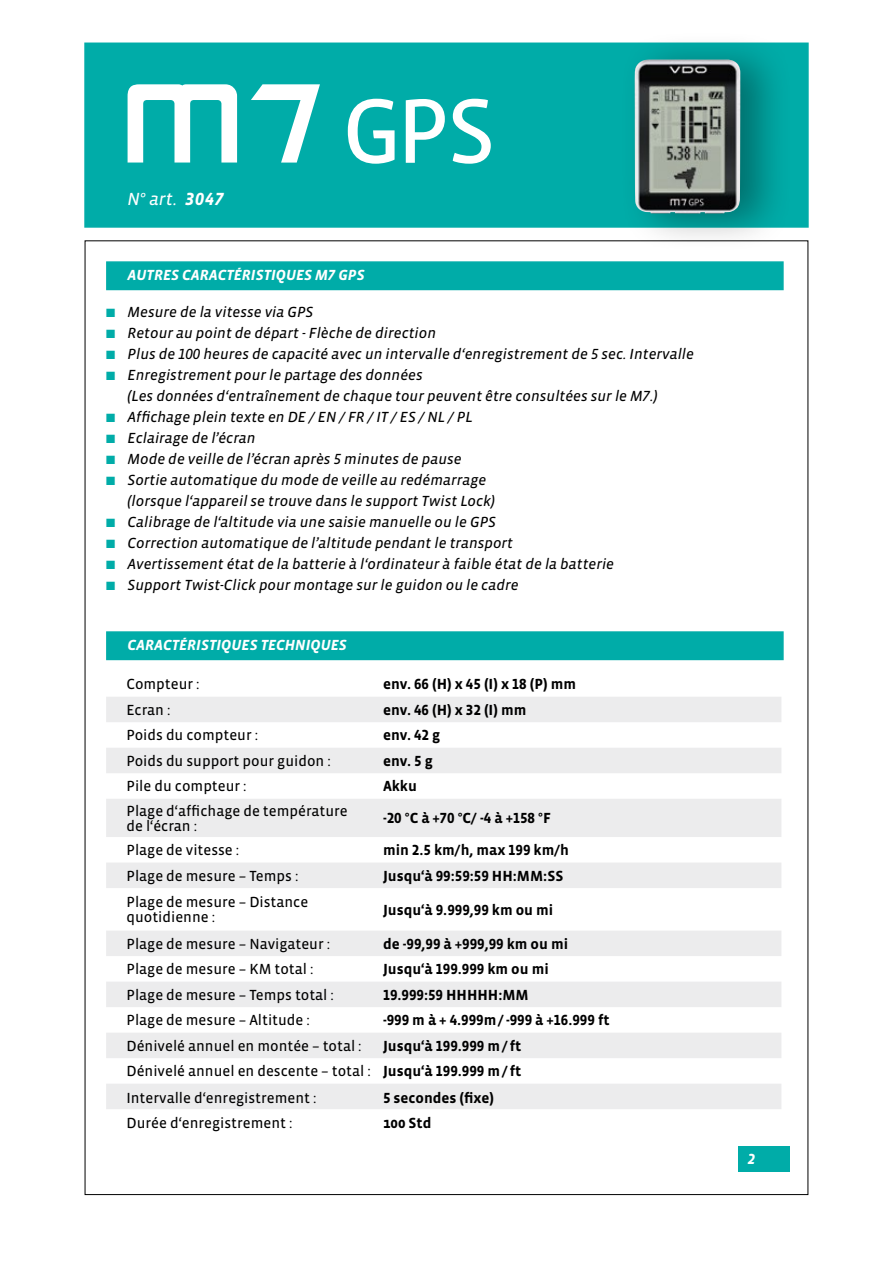
<style>
.page{position:relative;width:893px;height:1263px;background:#fff}
.page>*{position:absolute;margin:0;border:0;box-sizing:border-box;transform-origin:0 0}
.t1{font:italic 18px "Vista Sans OT";color:#fff}
.t2{font:italic 15px/21px "Vista Sans OT";color:#000}
.t3{font:15px/15px "Vista Sans OT";color:#000}
.t4{font:700 15px "Vista Sans OT";color:#000}
.t5{font:italic 700 15px "Vista Sans OT";color:#fff}
.s1{font-weight:700}
.s2{color:#00aca8}
</style>
<div class="page">
<div style="left:106px;top:261px;width:678px;height:29px;background:#00aca8;border:2px solid #00aca8"></div>
<div style="left:84px;top:43px;width:725px;height:185px;background:#00aca8;border:2px solid #00aca8"></div>
<div style="left:738px;top:1146px;width:51px;height:25px;background:#00aca8"></div>
<div style="left:620px;top:31px;width:173px;height:221px;background:#000;opacity:.35"></div>
<img style="left:635px;top:60px;width:105px;height:153px">
<svg style="left:128px;top:84px;width:109px;height:79px"></svg>
<svg style="left:251px;top:84px;width:69px;height:79px"></svg>
<svg style="left:348px;top:99px;width:143px;height:65px"></svg>
<div style="left:106px;top:631px;width:678px;height:29px;background:#00aca8;border:2px solid #00aca8"></div>
<svg style="left:106px;top:697px;width:675px;height:412px;fill:#ececed"></svg>
<p class="t1" style="left:128px;top:189px;width:98px">N° art. <span class="s1">3047</span></p>
<p class="t5" style="left:128px;top:268px;width:239px">AUTRES CARACTÉRISTIQUES M7 GPS</p>
<p class="t2" style="left:106px;top:302px;width:209px"><span class="s2">■</span> Mesure de la vitesse via GPS</p>
<p class="t2" style="left:106px;top:323px;width:331px"><span class="s2">■</span> Retour au point de départ - Flèche de direction</p>
<p class="t2" style="left:106px;top:344px;width:589px"><span class="s2">■</span> Plus de 100 heures de capacité avec un intervalle d‘enregistrement de 5 sec. Intervalle</p>
<p class="t2" style="left:128px;top:365px;width:531px;text-indent:-21px"><span class="s2">■</span> Enregistrement pour le partage des données<br>(Les données d‘entraînement de chaque tour peuvent être consultées sur le M7.)</p>
<p class="t2" style="left:106px;top:407px;width:368px"><span class="s2">■</span> Affichage plein texte en DE / EN / FR / IT / ES / NL / PL</p>
<p class="t2" style="left:106px;top:428px;width:151px"><span class="s2">■</span> Eclairage de l’écran</p>
<p class="t2" style="left:106px;top:449px;width:357px"><span class="s2">■</span> Mode de veille de l’écran après 5 minutes de pause</p>
<p class="t2" style="left:128px;top:470px;width:369px;text-indent:-21px"><span class="s2">■</span> Sortie automatique du mode de veille au redémarrage (lorsque l‘appareil se trouve dans le support Twist Lock)</p>
<p class="t2" style="left:106px;top:512px;width:391px"><span class="s2">■</span> Calibrage de l‘altitude via une saisie manuelle ou le GPS</p>
<p class="t2" style="left:106px;top:533px;width:408px"><span class="s2">■</span> Correction automatique de l’altitude pendant le transport</p>
<p class="t2" style="left:106px;top:554px;width:509px"><span class="s2">■</span> Avertissement état de la batterie à l‘ordinateur à faible état de la batterie</p>
<p class="t2" style="left:106px;top:575px;width:414px"><span class="s2">■</span> Support Twist-Click pour montage sur le guidon ou le cadre</p>
<p class="t5" style="left:128px;top:638px;width:221px">CARACTÉRISTIQUES TECHNIQUES</p>
<p class="t3" style="left:126px;top:677px;width:75px">Compteur :</p>
<p class="t4" style="left:383px;top:676px;width:195px">env. 66 (H) x 45 (I) x 18 (P) mm</p>
<p class="t3" style="left:126px;top:702px;width:46px">Ecran :</p>
<p class="t4" style="left:383px;top:702px;width:145px">env. 46 (H) x 32 (I) mm</p>
<p class="t3" style="left:126px;top:728px;width:133px">Poids du compteur :</p>
<p class="t4" style="left:383px;top:727px;width:59px">env. 42 g</p>
<p class="t3" style="left:126px;top:753px;width:206px">Poids du support pour guidon :</p>
<p class="t4" style="left:383px;top:753px;width:51px">env. 5 g</p>
<p class="t3" style="left:126px;top:779px;width:122px">Pile du compteur :</p>
<p class="t4" style="left:383px;top:778px;width:35px">Akku</p>
<p class="t3" style="left:126px;top:803px;width:223px">Plage d‘affichage de température de l‘écran :</p>
<p class="t4" style="left:383px;top:810px;width:169px">-20 °C à +70 °C/ -4 à +158 °F</p>
<p class="t3" style="left:126px;top:843px;width:114px">Plage de vitesse :</p>
<p class="t4" style="left:383px;top:842px;width:188px">min 2.5 km/h, max 199 km/h</p>
<p class="t3" style="left:126px;top:868px;width:173px">Plage de mesure – Temps :</p>
<p class="t4" style="left:383px;top:868px;width:182px">Jusqu‘à 99:59:59 HH:MM:SS</p>
<p class="t3" style="left:126px;top:895px;width:183px">Plage de mesure – Distance quotidienne :</p>
<p class="t4" style="left:383px;top:902px;width:172px">Jusqu‘à 9.999,99 km ou mi</p>
<p class="t3" style="left:126px;top:936px;width:205px">Plage de mesure – Navigateur :</p>
<p class="t4" style="left:383px;top:936px;width:187px">de -99,99 à +999,99 km ou mi</p>
<p class="t3" style="left:126px;top:962px;width:189px">Plage de mesure – KM total :</p>
<p class="t4" style="left:383px;top:961px;width:167px">Jusqu‘à 199.999 km ou mi</p>
<p class="t3" style="left:126px;top:987px;width:209px">Plage de mesure – Temps total :</p>
<p class="t4" style="left:383px;top:987px;width:147px">19.999:59 HHHHH:MM</p>
<p class="t3" style="left:126px;top:1013px;width:185px">Plage de mesure – Altitude :</p>
<p class="t4" style="left:383px;top:1012px;width:228px">-999 m à + 4.999m/-999 à +16.999 ft</p>
<p class="t3" style="left:126px;top:1038px;width:237px">Dénivelé annuel en montée – total :</p>
<p class="t3" style="left:126px;top:1033px;width:396px;line-height:26.1px;text-align:justify;text-indent:257px"><span class="s1">Jusqu‘à 199.999 m/ft </span>Dénivelé annuel en descente – total : <span class="s1">Jusqu‘à 199.999 m/ft </span>Intervalle d‘enregistrement :</p>
<p class="t4" style="left:383px;top:1090px;width:113px">5 secondes (fixe)</p>
<p class="t3" style="left:126px;top:1116px;width:168px">Durée d‘enregistrement :</p>
<p class="t4" style="left:383px;top:1115px;width:50px">100 Std</p>
<p class="t5" style="left:748px;top:1151px;width:9px">2</p>
</div>
